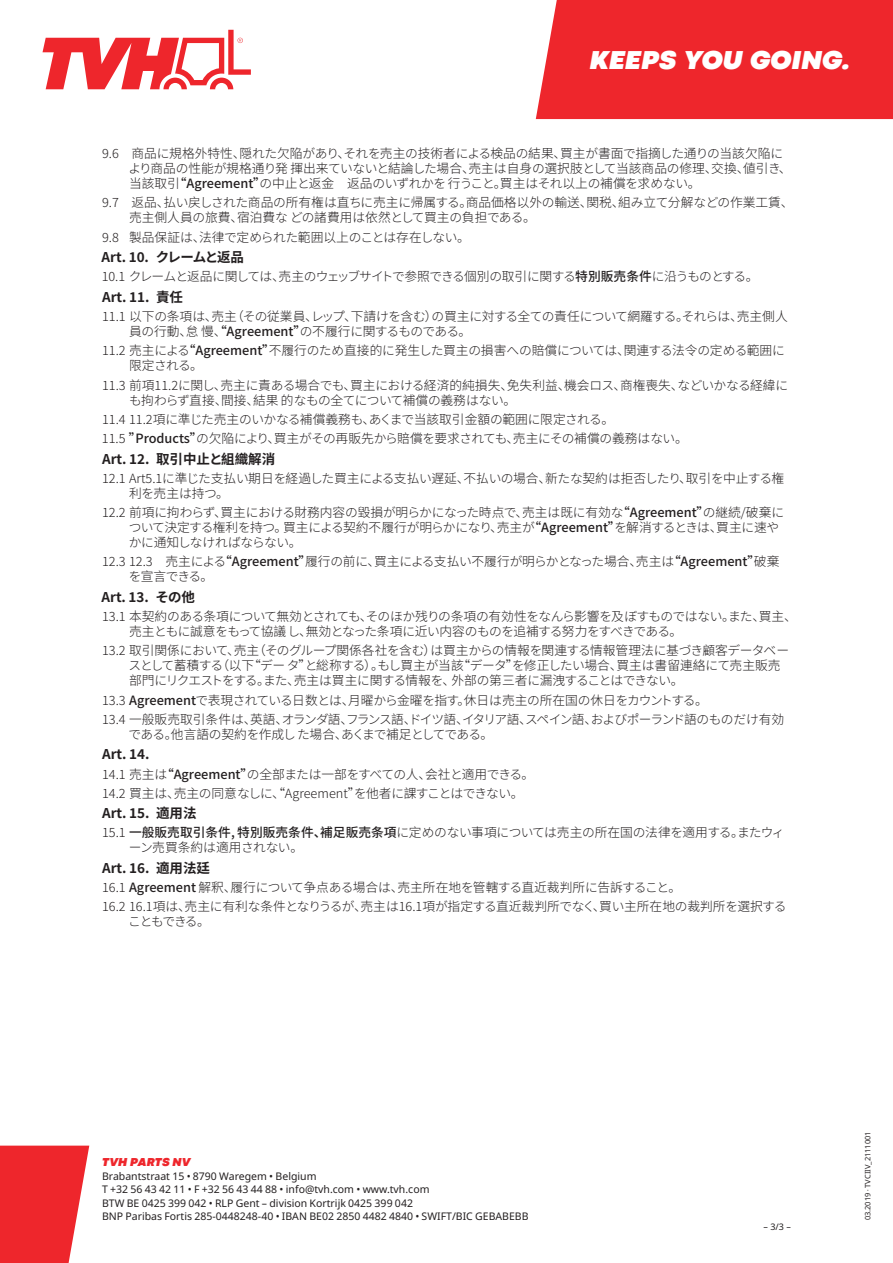
<style>
.page{position:relative;width:893px;height:1263px;background:#fff}
.page>*{position:absolute;margin:0;border:0;box-sizing:border-box;transform-origin:0 0}
.t1{font:italic 900 27px "Codec Pro";letter-spacing:.015em;color:#fff}
.t2{font:700 13.5px "Noto Sans SC";color:#231f20}
.t3{font:700 13.5px "Noto Sans SC";letter-spacing:-.05em;color:#231f20}
.t4{font:300 12.75px/15px "Noto Sans SC";letter-spacing:-.02em;color:#231f20}
.t5{font:300 12.75px/19.2px "Noto Sans SC";letter-spacing:-.04em;color:#231f20}
.t6{font:300 12.75px "Noto Sans SC";letter-spacing:-.06em;color:#231f20}
.t7{font:italic 900 12px "Codec Pro";letter-spacing:.015em;color:#ee262c}
.t8{font:10.5px/13.5px "Noto Sans";color:#231f20}
.t9{font:9px "Noto Sans";color:#231f20}
.t10{font:7.5px "Noto Sans";color:#231f20}
.s1{font-weight:500}
.s2{font-family:"Myriad Pro"}
</style>
<div class="page">
<div style="left:536px;top:0;width:357px;height:119px;background:#ee262c"></div>
<svg style="left:42px;top:29px;width:209px;height:61px"></svg>
<svg style="left:0;top:1145px;width:89px;height:118px;background:#ef3f44"></svg>
<h1 class="t1" style="left:590px;top:39px;width:262px">KEEPS YOU GOING.</h1>
<p class="t4" style="left:128px;top:146px;width:665px;text-indent:-26px">9.6 商品に規格外特性、隠れた欠陥があり、それを売主の技術者による検品の結果、買主が書面で指摘した通りの当該欠陥により商品の性能が規格通り発揮出来ていないと結論した場合、売主は自身の選択肢として当該商品の修理、交換、値引き、当該取引<span class="s1">“Agreement”</span>の中止と返金　返品のいずれかを行うこと。買主はそれ以上の補償を求めない。</p>
<p class="t4" style="left:129px;top:195px;width:666px;text-indent:-27px">9.7 返品、払い戻しされた商品の所有権は直ちに売主に帰属する。商品価格以外の輸送、関税、組み立て分解などの作業工賃、売主側人員の旅費、宿泊費などの諸費用は依然として買主の負担である。</p>
<p class="t4" style="left:102px;top:230px;width:369px">9.8 製品保証は、法律で定められた範囲以上のことは存在しない。</p>
<p class="t3" style="left:102px;top:250px;width:144px">Art. 10. クレームと返品</p>
<p class="t6" style="left:102px;top:269px;width:658px">10.1 クレームと返品に関しては、売主のウェッブサイトで参照できる個別の取引に関する<span class="s1">特別販売条件</span>に沿うものとする。</p>
<p class="t2" style="left:102px;top:289px;width:82px">Art. 11. 責任</p>
<p class="t4" style="left:129px;top:309px;width:660px;text-indent:-27px">11.1 以下の条項は、売主（その従業員、レップ、下請けを含む）の買主に対する全ての責任について網羅する。それらは、売主側人員の行動、怠慢、<span class="s1">“Agreement”</span>の不履行に関するものである。</p>
<p class="t4" style="left:129px;top:343px;width:657px;text-indent:-27px">11.2 売主による<span class="s1">“Agreement”</span>不履行のため直接的に発生した買主の損害への賠償については、関連する法令の定める範囲に限定される。</p>
<p class="t4" style="left:129px;top:378px;width:661px;text-indent:-27px">11.3 前項11.2に関し、売主に責ある場合でも、買主における経済的純損失、免失利益、機会ロス、商権喪失、などいかなる経緯にも拘わらず直接、間接、結果的なもの全てについて補償の義務はない。</p>
<p class="t4" style="left:102px;top:410px;width:587px;line-height:19.2px">11.4 11.2項に準じた売主のいかなる補償義務も、あくまで当該取引金額の範囲に限定される。<br>11.5 <span class="s1">”Products”</span>の欠陥により、買主がその再販先から賠償を要求されても、売主にその補償の義務はない。</p>
<p class="t2" style="left:102px;top:451px;width:175px">Art. 12. 取引中止と組織解消</p>
<p class="t4" style="left:129px;top:471px;width:657px;text-indent:-27px">12.1 Art5.1に準じた支払い期日を経過した買主による支払い遅延、不払いの場合、新たな契約は拒否したり、取引を中止する権利を売主は持つ。</p>
<p class="t4" style="left:129px;top:505px;width:657px;text-indent:-27px">12.2 前項に拘わらず、買主における財務内容の毀損が明らかになった時点で、売主は既に有効な<span class="s1">“Agreement”</span>の継続/破棄について決定する権利を持つ。買主による契約不履行が明らかになり、売主が<span class="s1">“Agreement”</span>を解消するときは、買主に速やかに通知しなければならない。</p>
<p class="t4" style="left:129px;top:554px;width:652px;text-indent:-27px">12.3 12.3　売主による<span class="s1">“Agreement”</span>履行の前に、買主による支払い不履行が明らかとなった場合、売主は<span class="s1">“Agreement”</span>破棄を宣言できる。</p>
<p class="t2" style="left:102px;top:589px;width:95px">Art. 13. その他</p>
<p class="t4" style="left:129px;top:609px;width:669px;text-indent:-27px">13.1 本契約のある条項について無効とされても、そのほか残りの条項の有効性をなんら影響を及ぼすものではない。また、買主、売主ともに誠意をもって協議し、無効となった条項に近い内容のものを追補する努力をすべきである。</p>
<p class="t4" style="left:128px;top:643px;width:662px;text-indent:-26px">13.2 取引関係において、売主（そのグループ関係各社を含む）は買主からの情報を関連する情報管理法に基づき顧客データベースとして蓄積する（以下“データ”と総称する）。もし買主が当該“データ”を修正したい場合、買主は書留連絡にて売主販売部門にリクエストをする。また、売主は買主に関する情報を、外部の第三者に漏洩することはできない。</p>
<p class="t5" style="left:102px;top:690px;width:684px">13.3 <span class="s1">Agreement</span>で表現されている日数とは、月曜から金曜を指す。休日は売主の所在国の休日をカウントする。<br>13.4 一般販売取引条件は、英語、オランダ語、フランス語、ドイツ語、イタリア語、スペイン語、およびポーランド語のものだけ有効</p>
<p class="t5" style="left:129px;top:725px;width:366px">である。他言語の契約を作成した場合、あくまで補足としてである。</p>
<p class="t2" style="left:102px;top:747px;width:49px">Art. 14.</p>
<p class="t4" style="left:102px;top:764px;width:434px;line-height:19.2px">14.1 売主は<span class="s1">“Agreement”</span>の全部または一部をすべての人、会社と適用できる。<br>14.2 買主は、売主の同意なしに、“Agreement”を他者に課すことはできない。</p>
<p class="t2" style="left:102px;top:806px;width:109px">Art. 15. 適用法　</p>
<p class="t4" style="left:129px;top:825px;width:657px;text-indent:-27px">15.1 <span class="s1">一般販売取引条件, 特別販売条件、補足販売条項</span>に定めのない事項については売主の所在国の法律を適用する。またウィーン売買条約は適用されない。</p>
<p class="t2" style="left:102px;top:860px;width:109px">Art. 16. 適用法廷</p>
<p class="t4" style="left:102px;top:878px;width:686px;line-height:19.2px">16.1 <span class="s1">Agreement</span> 解釈、履行について争点ある場合は、売主所在地を管轄する直近裁判所に告訴すること。<br>16.2 16.1項は、売主に有利な条件となりうるが、売主は16.1項が指定する直近裁判所でなく、買い主所在地の裁判所を選択する</p>
<p class="t4" style="left:128px;top:914px;width:83px">こともできる。</p>
<p class="t7" style="left:102px;top:1153px;width:90px">TVH PARTS NV</p>
<p class="t8" style="left:102px;top:1170px;width:428px">Brabantstraat 15 • 8790 Waregem • Belgium<br>T +32 56 43 42 11 • F +32 56 43 44 88 • info@tvh.com • www.tvh.com<br>BTW BE 0425 399 042 • RLP Gent – division Kortrijk 0425 399 042<br>BNP Paribas Fortis 285-0448248-40 • IBAN BE02 2850 4482 4840 • SWIFT/BIC GEBABEBB</p>
<p class="t9" style="left:764px;top:1220px;width:29px">– 3/3 –</p>
<p class="t10" style="left:863px;top:1220px;width:91px;rotate:-90deg">03.2019 <span class="s2">·</span> TVCIIV_2111001</p>
</div>
